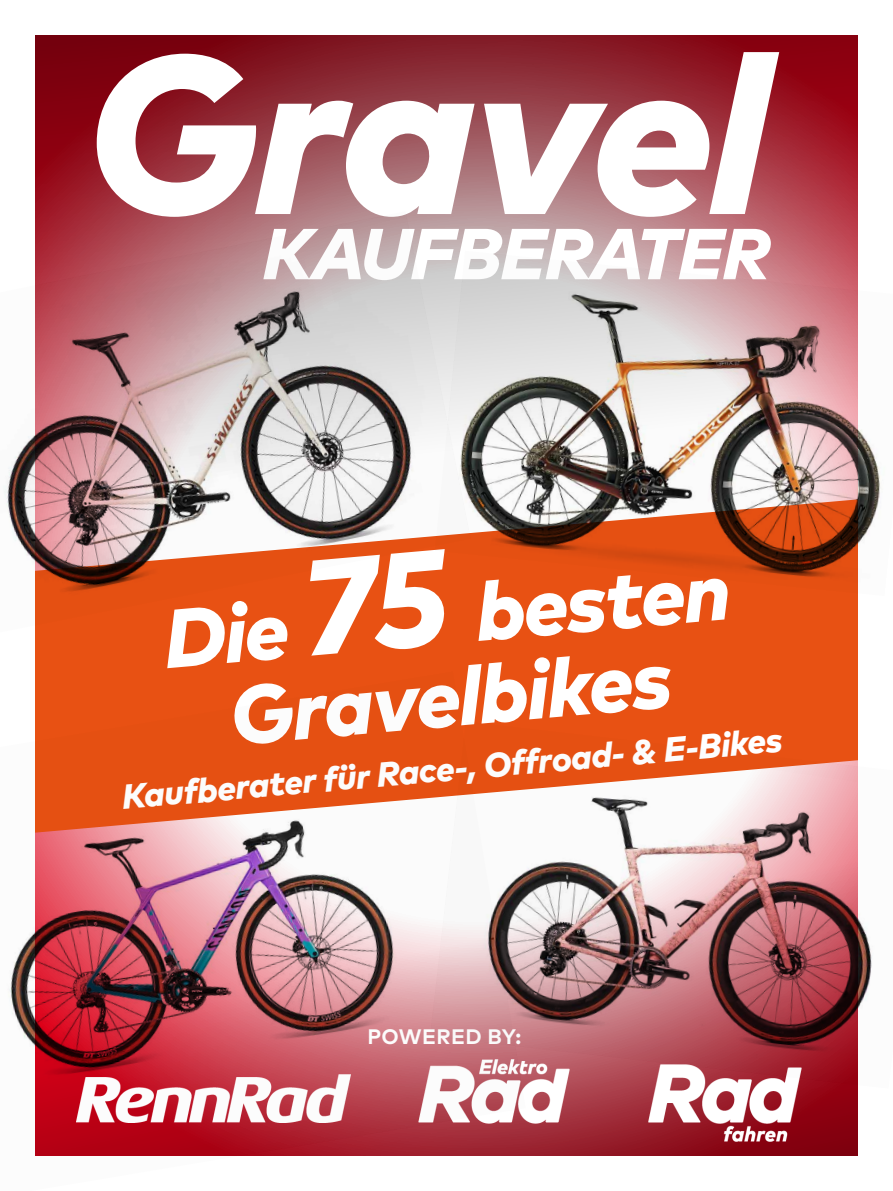
<style>
.page{position:relative;width:893px;height:1191px;background:#fff}
.page>*{position:absolute;margin:0;border:0;box-sizing:border-box;transform-origin:0 0}
.t1{font:italic 800 82.5px/82.5px "Mark OT";color:#fff;text-align:center}
.t2{font:italic 800 34.5px "Mark OT";color:#fff}
.t3{font:700 21px "Mark OT";letter-spacing:.015em;color:#fff}
.s1{font-size:135px}
</style>
<div class="page">
<svg style="left:526px;top:1088px;width:332px;height:68px"></svg>
<img style="left:648px;top:1088px;width:153px;height:53px">
<img style="left:526px;top:1088px;width:44px;height:35px">
<svg style="left:35px;top:35px;width:823px;height:216px"></svg>
<div style="left:35px;top:596px;width:823px;height:125px;background:#e85113"></div>
<svg style="left:471px;top:229px;width:300px;height:22px"></svg>
<svg style="left:97px;top:52px;width:682px;height:165px"></svg>
<img style="left:4px;top:211px;width:467px;height:421px">
<img style="left:526px;top:721px;width:346px;height:367px">
<img style="left:9px;top:671px;width:517px;height:485px">
<img style="left:435px;top:251px;width:446px;height:345px">
<h1 class="t1" style="left:160px;top:596px;width:570px;rotate:-5deg">Die <span class="s1">75</span> besten<br>Gravelbikes</h1>
<p class="t2" style="left:120px;top:774px;width:664px;rotate:-5deg">Kaufberater für Race-, Offroad- &amp; E-Bikes</p>
<p class="t3" style="left:367px;top:1022px;width:155px">POWERED BY:</p>
</div>
